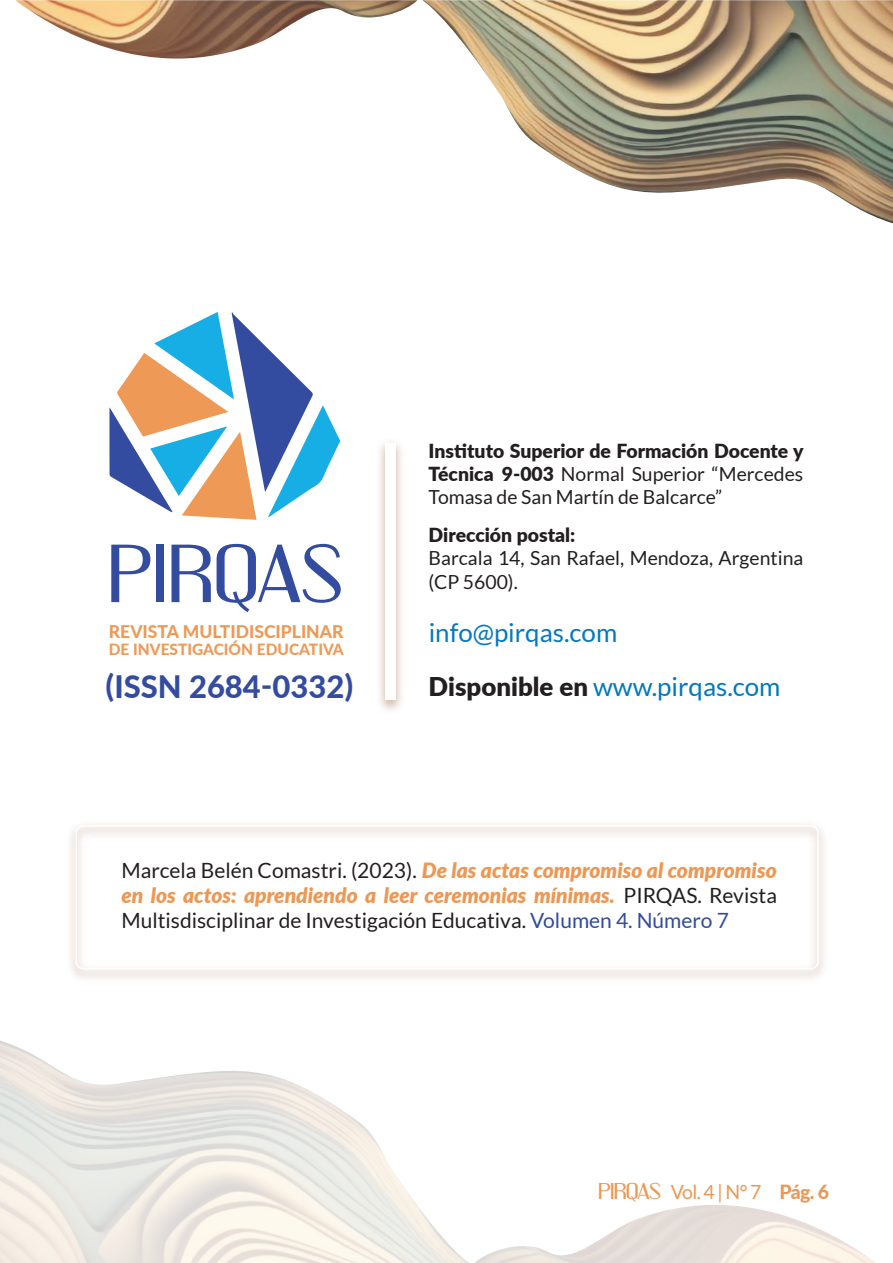
<style>
.page{position:relative;width:893px;height:1263px;background:#fff}
.page>*{position:absolute;margin:0;border:0;box-sizing:border-box;transform-origin:0 0}
.t1{font:69.9px "Engebrechtre Ex";color:#344ca0}
.t2{font:800 30.9px "Lato";color:#344ca0}
.t3{font:25.8px/53.8px "Lato";color:#007ac2}
.t4{font:21px/25.2px "Lato";color:#231f20;text-align:justify}
.t5{font:19.5px "Lato";color:#ec9854}
.t6{font:19.35px/23.2px "Lato";color:#231f20;text-align:justify}
.t7{font:900 19.35px "Lato";color:#231f20}
.t8{font:800 17.55px "Lato";color:#e95}
.t9{font:800 15.45px "Lato";color:#e95}
.s1{font-weight:900}
.s2{font-weight:900;color:#231f20}
.s3{color:#0079ba}
.s4{font-weight:900;font-style:italic;color:#ec9854}
.s5{color:#324b9b}
.s6{font-family:"Engebrechtre Ex"}
.s7{font-weight:800}
</style>
<div class="page">
<img style="left:15px;top:0;width:878px;height:223px">
<svg style="left:109px;top:312px;width:231px;height:208px"></svg>
<img style="left:379px;top:442px;width:23px;height:268px">
<div style="left:385px;top:443px;width:11px;height:257px;background:#fff"></div>
<div style="left:76px;top:825px;width:743px;height:144px;border:2px solid #fff;border-radius:7px"></div>
<h1 class="t1" style="left:107px;top:531px;width:237px">PIRQAS</h1>
<p class="t9" style="left:109px;top:637px;width:237px">DE INVESTIGACIÓN EDUCATIVA</p>
<p class="t8" style="left:109px;top:618px;width:236px">REVISTA MULTIDISCIPLINAR</p>
<h2 class="t2" style="left:105px;top:664px;width:249px">(ISSN 2684-0332)</h2>
<p class="t6" style="left:429px;top:439px;width:377px"><span class="s1">Instituto Superior de Formación Docente y Técnica 9-003</span> Normal Superior “Mercedes Tomasa de San Martín de Balcarce”</p>
<p class="t7" style="left:429px;top:520px;width:148px">Dirección postal:</p>
<p class="t6" style="left:429px;top:547px;width:376px">Barcala 14, San Rafael, Mendoza, Argentina (CP 5600).</p>
<p class="t3" style="left:429px;top:605px;width:353px">info@pirqas.com<br><span class="s2">Disponible en</span> <span class="s3">www.pirqas.com</span></p>
<p class="t4" style="left:121px;top:858px;width:657px">Marcela Belén Comastri. (2023). <span class="s4">De las actas compromiso al compromiso en los actos: aprendiendo a leer ceremonias mínimas.</span> PIRQAS. Revista Multisdisciplinar de Investigación Educativa. <span class="s5">Volumen 4. Número 7</span></p>
<p class="t5" style="left:598px;top:1181px;width:232px"><span class="s6">PIRQAS</span> Vol. 4 | N° 7 <span class="s7">Pág. 6</span></p>
</div>
